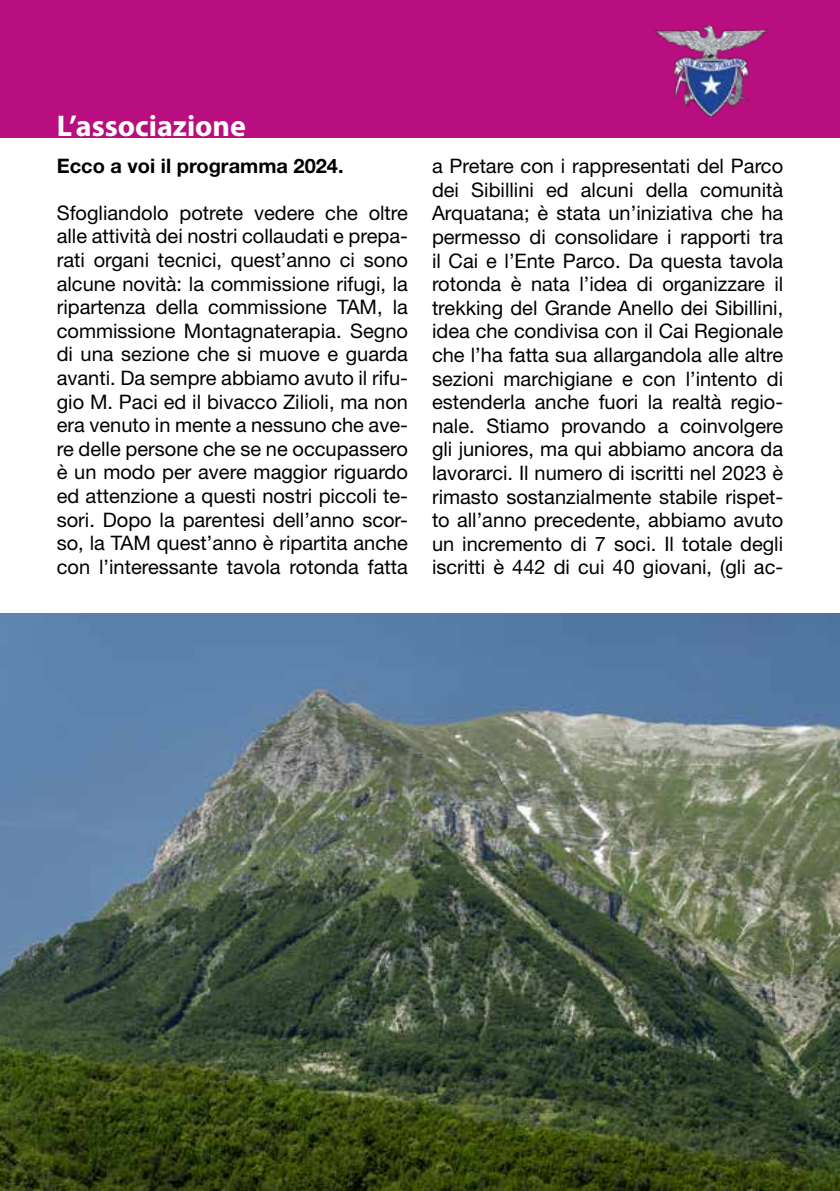
<style>
.page{position:relative;width:840px;height:1191px;background:#fff}
.page>*{position:absolute;margin:0;border:0;box-sizing:border-box;transform-origin:0 0}
.t1{font:700 30px "Myriad Pro";color:#fff}
.t2{font:20px/23.6px "Helvetica Neue LT Std";color:#000;text-align:justify}
.t3{font:700 20px "Helvetica Neue LT Std";color:#000}
</style>
<div class="page">
<div style="left:0;top:0;width:839px;height:138px;background:#b80e80"></div>
<img style="left:654px;top:26px;width:113px;height:91px">
<img style="left:0;top:613px;width:839px;height:578px">
<h1 class="t1" style="left:57px;top:107px;width:191px">L’associazione</h1>
<p class="t3" style="left:57px;top:154px;width:288px">Ecco a voi il programma 2024.</p>
<p class="t2" style="left:57px;top:200px;width:352px">Sfogliandolo potrete vedere che oltre alle attività dei nostri collaudati e prepa&shy;rati organi tecnici, quest’anno ci sono alcune novità: la commissione rifugi, la ripartenza della commissione TAM, la commissione Montagnaterapia. Segno di una sezione che si muove e guarda avanti. Da sempre abbiamo avuto il rifu&shy;gio M. Paci ed il bivacco Zilioli, ma non era venuto in mente a nessuno che ave&shy;re delle persone che se ne occupassero è un modo per avere maggior riguardo ed attenzione a questi nostri piccoli te&shy;sori. Dopo la parentesi dell’anno scor&shy;so, la TAM quest’anno è ripartita anche con l’interessante tavola rotonda fatta</p>
<p class="t2" style="left:432px;top:154px;width:352px">a Pretare con i rappresentati del Parco dei Sibillini ed alcuni della comunità Arquatana; è stata un’iniziativa che ha permesso di consolidare i rapporti tra il Cai e l’Ente Parco. Da questa tavola rotonda è nata l’idea di organizzare il trekking del Grande Anello dei Sibillini, idea che condivisa con il Cai Regionale che l’ha fatta sua allargandola alle altre sezioni marchigiane e con l’intento di estenderla anche fuori la realtà regio&shy;nale. Stiamo provando a coinvolgere gli juniores, ma qui abbiamo ancora da lavorarci. Il numero di iscritti nel 2023 è rimasto sostanzialmente stabile rispet&shy;to all’anno precedente, abbiamo avuto un incremento di 7 soci. Il totale degli iscritti è 442 di cui 40 giovani, (gli ac-</p>
</div>
